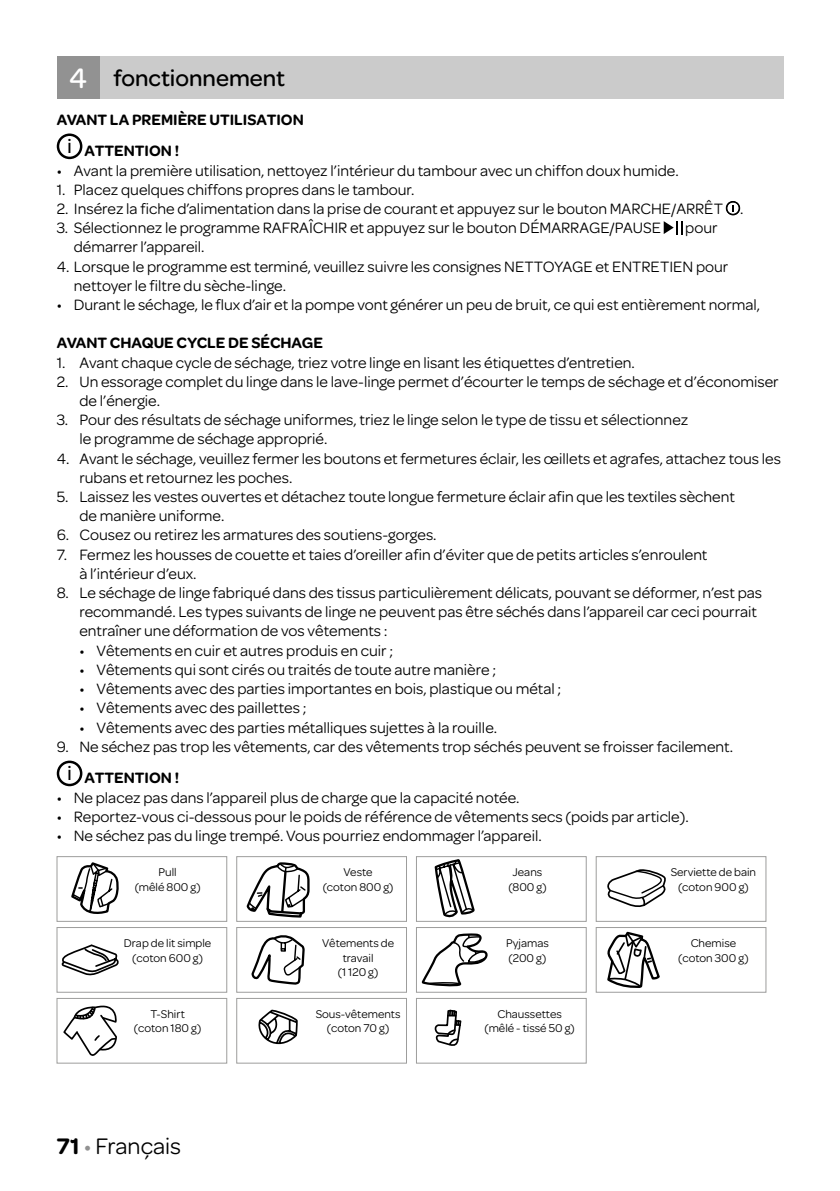
<style>
.page{position:relative;width:840px;height:1191px;background:#fff}
.page>*{position:absolute;margin:0;border:0;box-sizing:border-box;transform-origin:0 0}
.t1{font:500 24px "Omnes";color:#000}
.t2{font:24px "Omnes";color:#000}
.t3{font:16px/19.2px "Omnes";color:#000}
.t4{font:600 16px/31.6px "Omnes";color:#000}
.t5{font:12px/14.4px "Omnes";color:#000;text-align:center}
.s1{font-size:30px;color:#fff}
.s2{font-weight:600}
.s3{color:#929292}
</style>
<div class="page">
<div style="left:85px;top:57px;width:697px;height:42px;background:#cbcbcb"></div>
<div style="left:57px;top:57px;width:42px;height:42px;background:#929292"></div>
<div style="left:57px;top:133px;width:25px;height:26px;border:2px solid #000;border-radius:50%"></div>
<svg style="left:725px;top:201px;width:14px;height:14px"></svg>
<svg style="left:663px;top:221px;width:19px;height:13px"></svg>
<div style="left:57px;top:760px;width:25px;height:26px;border:2px solid #000;border-radius:50%"></div>
<div style="left:595px;top:927px;width:170px;height:65px;border:1px solid #9d9d9c"></div>
<div style="left:57px;top:856px;width:170px;height:65px;border:1px solid #9d9d9c"></div>
<div style="left:236px;top:856px;width:170px;height:65px;border:1px solid #9d9d9c"></div>
<div style="left:416px;top:856px;width:170px;height:65px;border:1px solid #9d9d9c"></div>
<svg style="left:71px;top:862px;width:48px;height:52px"></svg>
<svg style="left:246px;top:862px;width:63px;height:55px"></svg>
<svg style="left:434px;top:859px;width:40px;height:58px"></svg>
<svg style="left:607px;top:869px;width:58px;height:38px"></svg>
<svg style="left:62px;top:944px;width:57px;height:31px"></svg>
<svg style="left:251px;top:935px;width:53px;height:49px"></svg>
<svg style="left:421px;top:933px;width:66px;height:53px"></svg>
<svg style="left:607px;top:931px;width:52px;height:57px"></svg>
<svg style="left:63px;top:1005px;width:54px;height:51px"></svg>
<svg style="left:258px;top:1009px;width:39px;height:35px"></svg>
<svg style="left:434px;top:1009px;width:27px;height:37px"></svg>
<div style="left:595px;top:856px;width:170px;height:65px;border:1px solid #9d9d9c"></div>
<div style="left:57px;top:927px;width:170px;height:65px;border:1px solid #9d9d9c"></div>
<div style="left:236px;top:927px;width:170px;height:65px;border:1px solid #9d9d9c"></div>
<div style="left:416px;top:927px;width:170px;height:65px;border:1px solid #9d9d9c"></div>
<div style="left:57px;top:998px;width:170px;height:65px;border:1px solid #9d9d9c"></div>
<div style="left:236px;top:998px;width:170px;height:65px;border:1px solid #9d9d9c"></div>
<div style="left:416px;top:998px;width:170px;height:65px;border:1px solid #9d9d9c"></div>
<h1 class="t1" style="left:69px;top:62px;width:217px"><span class="s1">4</span> fonctionnement</h1>
<p class="t4" style="left:67px;top:103px;width:238px;text-indent:-10px">AVANT LA PREMIÈRE UTILISATION <sup>i</sup> ATTENTION !</p>
<p class="t3" style="left:57px;top:160px;width:623px">• Avant la première utilisation, nettoyez l’intérieur du tambour avec un chiffon doux humide.</p>
<p class="t3" style="left:57px;top:179px;width:359px">1. Placez quelques chiffons propres dans le tambour.</p>
<p class="t3" style="left:57px;top:198px;width:688px">2. Insérez la fiche d’alimentation dans la prise de courant et appuyez sur le bouton MARCHE/ARRÊT .</p>
<p class="t3" style="left:57px;top:217px;width:605px">3. Sélectionnez le programme RAFRAÎCHIR et appuyez sur le bouton DÉMARRAGE/PAUSE</p>
<p class="t3" style="left:684px;top:217px;width:34px">pour</p>
<p class="t3" style="left:74px;top:236px;width:132px">démarrer l’appareil.</p>
<p class="t3" style="left:74px;top:256px;width:655px;text-indent:-17px">4. Lorsque le programme est terminé, veuillez suivre les consignes NETTOYAGE et ENTRETIEN pour nettoyer le filtre du sèche-linge.</p>
<p class="t3" style="left:57px;top:294px;width:704px">• Durant le séchage, le flux d’air et la pompe vont générer un peu de bruit, ce qui est entièrement normal,</p>
<p class="t4" style="left:57px;top:326px;width:268px">AVANT CHAQUE CYCLE DE SÉCHAGE</p>
<p class="t3" style="left:57px;top:352px;width:579px">1. Avant chaque cycle de séchage, triez votre linge en lisant les étiquettes d’entretien.</p>
<p class="t3" style="left:79px;top:371px;width:700px;text-indent:-23px">2. Un essorage complet du linge dans le lave-linge permet d’écourter le temps de séchage et d’économiser de l’énergie.</p>
<p class="t3" style="left:79px;top:409px;width:610px;text-indent:-23px">3. Pour des résultats de séchage uniformes, triez le linge selon le type de tissu et sélectionnez le programme de séchage approprié.</p>
<p class="t3" style="left:79px;top:448px;width:702px;text-indent:-23px">4. Avant le séchage, veuillez fermer les boutons et fermetures éclair, les œillets et agrafes, attachez tous les rubans et retournez les poches.</p>
<p class="t3" style="left:79px;top:486px;width:656px;text-indent:-23px">5. Laissez les vestes ouvertes et détachez toute longue fermeture éclair afin que les textiles sèchent de manière uniforme.</p>
<p class="t3" style="left:57px;top:524px;width:381px">6. Cousez ou retirez les armatures des soutiens-gorges.</p>
<p class="t3" style="left:79px;top:544px;width:629px;text-indent:-23px">7. Fermez les housses de couette et taies d’oreiller afin d’éviter que de petits articles s’enroulent à l’intérieur d’eux.</p>
<p class="t3" style="left:79px;top:582px;width:683px;text-indent:-23px">8. Le séchage de linge fabriqué dans des tissus particulièrement délicats, pouvant se déformer, n’est pas recommandé. Les types suivants de linge ne peuvent pas être séchés dans l’appareil car ceci pourrait entraîner une déformation de vos vêtements :</p>
<p class="t3" style="left:79px;top:640px;width:315px">• Vêtements en cuir et autres produis en cuir ;</p>
<p class="t3" style="left:79px;top:659px;width:418px">• Vêtements qui sont cirés ou traités de toute autre manière ;</p>
<p class="t3" style="left:79px;top:678px;width:483px">• Vêtements avec des parties importantes en bois, plastique ou métal ;</p>
<p class="t3" style="left:79px;top:697px;width:228px">• Vêtements avec des paillettes ;</p>
<p class="t3" style="left:79px;top:716px;width:419px">• Vêtements avec des parties métalliques sujettes à la rouille.</p>
<p class="t3" style="left:67px;top:729px;width:667px;line-height:31.6px;text-indent:-10px">9. Ne séchez pas trop les vêtements, car des vêtements trop séchés peuvent se froisser facilement. <sup>i</sup> <span class="s2">ATTENTION !</span></p>
<p class="t3" style="left:57px;top:787px;width:464px">• Ne placez pas dans l’appareil plus de charge que la capacité notée.</p>
<p class="t3" style="left:57px;top:806px;width:633px">• Reportez-vous ci-dessous pour le poids de référence de vêtements secs (poids par article).</p>
<p class="t3" style="left:57px;top:825px;width:486px">• Ne séchez pas du linge trempé. Vous pourriez endommager l’appareil.</p>
<p class="t5" style="left:135px;top:864px;width:67px">Pull<br>(mêlé 800 g)</p>
<p class="t5" style="left:322px;top:864px;width:72px">Veste<br>(coton 800 g)</p>
<p class="t5" style="left:508px;top:864px;width:40px">Jeans (800 g)</p>
<p class="t5" style="left:670px;top:864px;width:87px">Serviette de bain (coton 900 g)</p>
<p class="t5" style="left:124px;top:935px;width:89px">Drap de lit simple (coton 600 g)</p>
<p class="t5" style="left:322px;top:935px;width:73px">Vêtements de travail<br>(1 120 g)</p>
<p class="t5" style="left:505px;top:935px;width:44px;text-align:left">Pyjamas (200 g)</p>
<p class="t5" style="left:678px;top:935px;width:72px">Chemise (coton 300 g)</p>
<p class="t5" style="left:134px;top:1006px;width:69px">T-Shirt (coton 180 g)</p>
<p class="t5" style="left:315px;top:1006px;width:86px">Sous-vêtements (coton 70 g)</p>
<p class="t5" style="left:484px;top:1006px;width:92px">Chaussettes (mêlé - tissé 50 g)</p>
<h1 class="t2" style="left:57px;top:1129px;width:126px"><span class="s2">71</span> <span class="s3">•</span> Français</h1>
</div>
